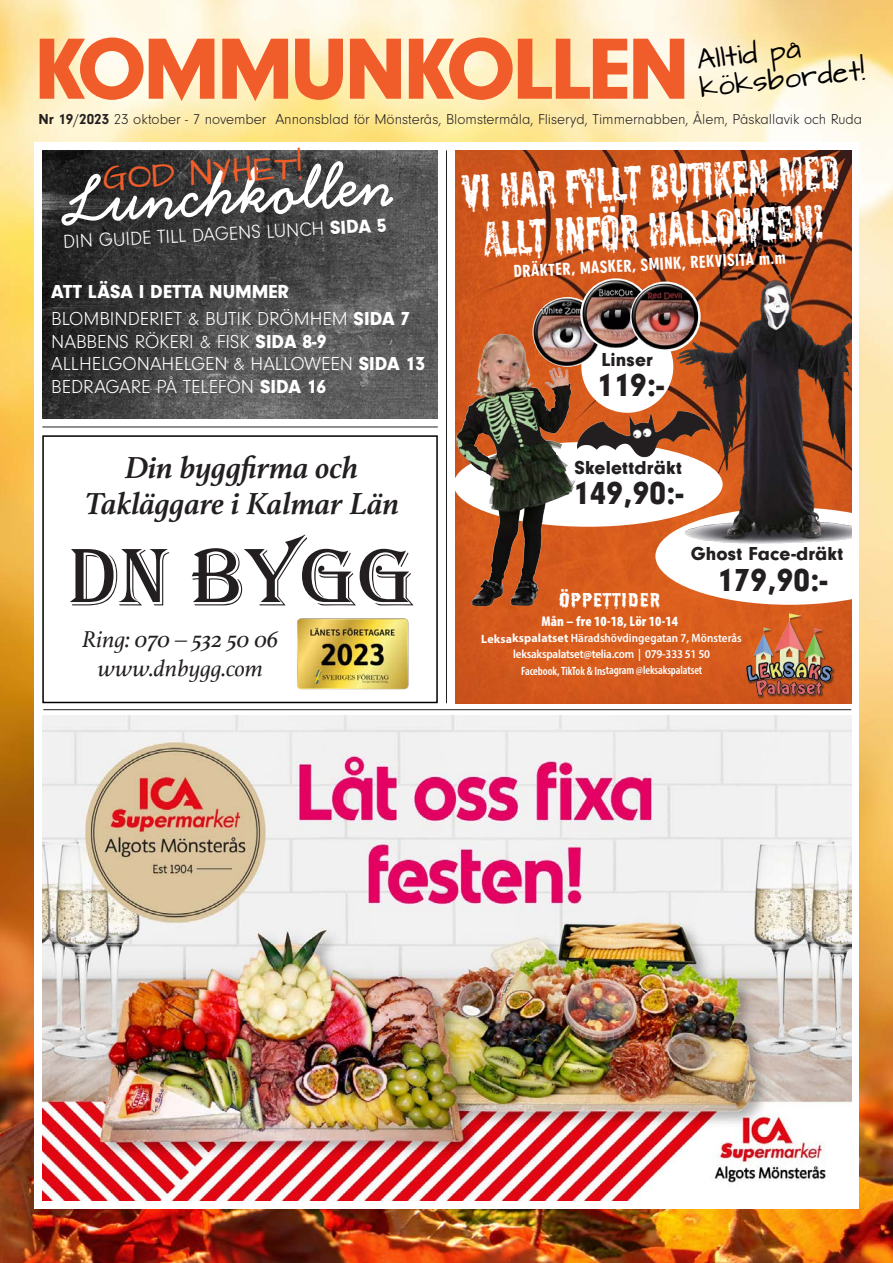
<style>
.page{position:relative;width:893px;height:1263px;background:#fff}
.page>*{position:absolute;margin:0;border:0;box-sizing:border-box;transform-origin:0 0}
.t1{font:900 90px "Neuzeit Gro";letter-spacing:-.04em;color:#f15d2a}
.t2{font:700 68.1px "Handsome Pro";color:#fff}
.t3{font:46.05px/48px "Shlop Shloppy";color:#fff;text-align:center}
.t4{font:900 33px "Neuzeit Gro";letter-spacing:.01em;color:#231f20}
.t5{font:italic 700 32.1px/36px "Athelas";color:#231f20;text-align:center}
.t6{font:28.5px "Architects Daughter";color:#f15d2a}
.t7{font:italic 24px/28.8px "Athelas";color:#231f20;text-align:center}
.t8{font:23.55px/28.2px "Architects Daughter";color:#000}
.t9{font:300 19.5px/22.5px "Neuzeit Gro";color:#fff}
.t10{font:900 19.5px "Neuzeit Gro";letter-spacing:.01em;color:#231f20}
.t11{font:900 19.5px "Neuzeit Gro";color:#fff}
.t12{font:19.2px "Shlop";letter-spacing:.05em;color:#fff;scale:1.33 1}
.t13{font:900 18px "Neuzeit Gro Ext";color:#fff}
.t14{font:300 15px "Neuzeit Gro";color:#231f20}
.t15{font:900 condensed 14.1px "Myriad Pro";letter-spacing:.01em;color:#fff}
.t16{font:600 semi-condensed 12px/16.4px "Myriad Pro";letter-spacing:-.02em;color:#fff;text-align:center}
.s1{font-weight:700}
.s2{font-weight:900}
.s3{font-weight:700;font-stretch:normal}
.s4{font-stretch:condensed}
</style>
<div class="page">
<img style="left:0;top:0;width:893px;height:1263px">
<div style="left:34px;top:143px;width:825px;height:1066px;background:#fff"></div>
<hr style="left:43px;top:709px;width:808px;height:1px;background:#231f20">
<hr style="left:446px;top:150px;width:1px;height:553px;background:#231f20">
<img style="left:42px;top:716px;width:809px;height:484px">
<div style="left:42px;top:435px;width:396px;height:268px;border:2px solid #000"></div>
<svg style="left:70px;top:549px;width:99px;height:56px"></svg>
<svg style="left:192px;top:534px;width:221px;height:71px"></svg>
<img style="left:297px;top:618px;width:112px;height:72px">
<img style="left:456px;top:151px;width:395px;height:552px">
<img style="left:744px;top:610px;width:91px;height:89px">
<img style="left:456px;top:325px;width:138px;height:292px">
<svg style="left:456px;top:442px;width:395px;height:163px"></svg>
<img style="left:661px;top:267px;width:190px;height:290px">
<div style="left:581px;top:321px;width:92px;height:92px;background:#fff;border-radius:50%"></div>
<img style="left:533px;top:297px;width:69px;height:70px;border-radius:35px">
<img style="left:580px;top:278px;width:72px;height:72px;border-radius:36px">
<img style="left:630px;top:282px;width:71px;height:70px;border-radius:35px">
<img style="left:577px;top:401px;width:132px;height:66px">
<img style="left:42px;top:150px;width:396px;height:268px">
<hr style="left:42px;top:427px;width:396px;height:1px;background:#231f20">
<p class="t1" style="left:34px;top:18px;width:658px">KOMMUNKOLLEN</p>
<p class="t8" style="left:696px;top:47px;width:167px;rotate:-6deg">Alltid på köksbordet!</p>
<p class="t14" style="left:39px;top:111px;width:825px"><span class="s1">Nr 19</span>/<span class="s1">2023</span> 23 oktober - 7 november Annonsblad för Mönsterås, Blomstermåla, Fliseryd, Timmernabben, Ålem, Påskallavik och Ruda</p>
<p class="t6" style="left:102px;top:163px;width:201px;rotate:-3deg">GOD NYHET!</p>
<p class="t2" style="left:61px;top:161px;width:332px;rotate:-3deg">Lunchkollen</p>
<p class="t9" style="left:63px;top:231px;width:325px;rotate:-3deg">DIN GUIDE TILL DAGENS LUNCH <span class="s2">SIDA 5</span></p>
<p class="t11" style="left:51px;top:281px;width:239px">ATT LÄSA I DETTA NUMMER</p>
<p class="t9" style="left:51px;top:308px;width:360px">BLOMBINDERIET &amp; BUTIK DRÖMHEM <span class="s2">SIDA 7<br></span>NABBENS RÖKERI &amp; FISK <span class="s2">SIDA 8-9</span></p>
<p class="t9" style="left:51px;top:353px;width:375px">ALLHELGONAHELGEN &amp; HALLOWEEN <span class="s2">SIDA 13</span></p>
<p class="t9" style="left:51px;top:376px;width:277px">BEDRAGARE PÅ TELEFON <span class="s2">SIDA 16</span></p>
<p class="t5" style="left:84px;top:449px;width:317px">Din byggfirma och<br>Takläggare i Kalmar Län</p>
<p class="t3" style="left:462px;top:169px;width:378px;rotate:-3deg">Vi ha r fyllt buti ken me d allt in för ha llowee n!</p>
<p class="t13" style="left:513px;top:262px;width:274px;rotate:-3deg">DRÄKTER, MASKER, SMINK, REKVISITA m.m</p>
<p class="t10" style="left:601px;top:348px;width:53px">Linser</p>
<p class="t4" style="left:597px;top:366px;width:69px">119:-</p>
<p class="t10" style="left:574px;top:456px;width:109px">Skelettdräkt</p>
<p class="t4" style="left:573px;top:474px;width:112px">149,90:-</p>
<p class="t12" style="left:559px;top:589px;width:77px">ÖPPETTIDER</p>
<p class="t15" style="left:541px;top:612px;width:138px">Mån – fre 10-18, Lör 10-14</p>
<p class="t10" style="left:691px;top:543px;width:154px">Ghost Face-dräkt</p>
<p class="t4" style="left:717px;top:561px;width:112px">179,90:-</p>
<p class="t7" style="left:82px;top:624px;width:198px">Ring: 070 – 532 50 06 www.dnbygg.com</p>
<p class="t16" style="left:481px;top:629px;width:262px"><span class="s3">Leksakspalatset</span> Häradshövdingegatan 7, Mönsterås leksakspalatset@telia.com | 079-333 51 50<br><span class="s4">Facebook, TikTok &amp; Instagram @leksakspalatset</span></p>
</div>
